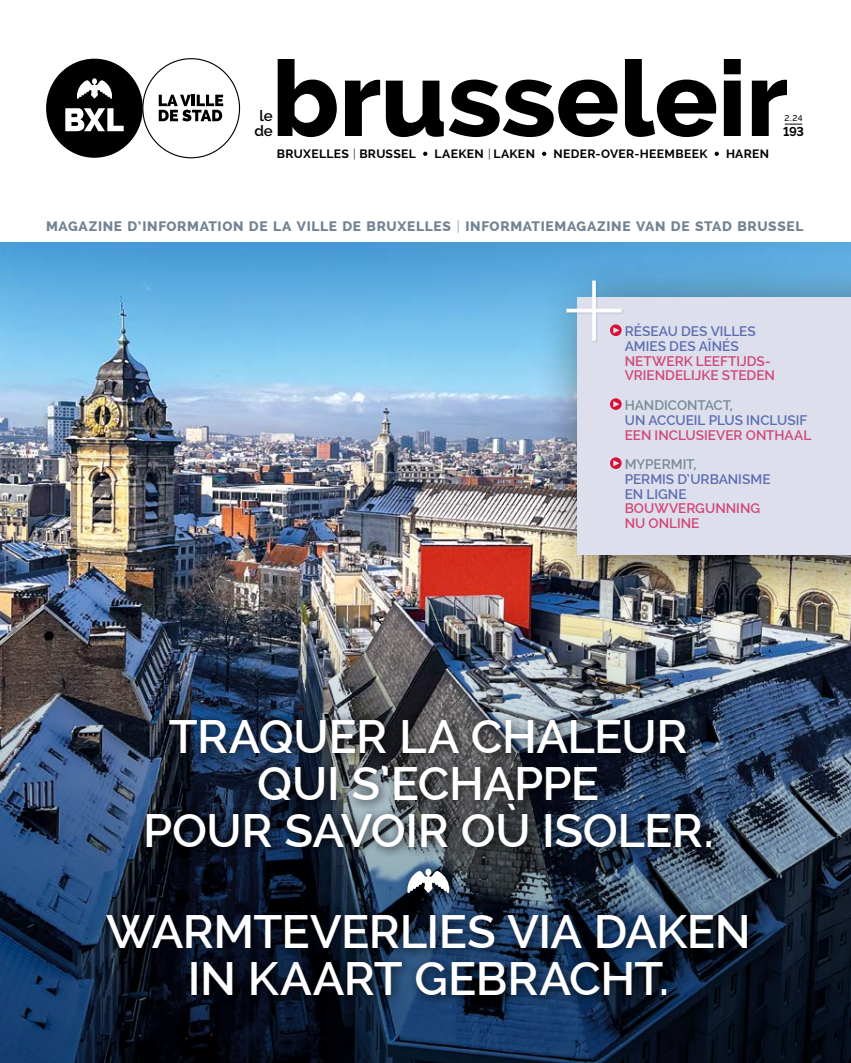
<style>
.page{position:relative;width:851px;height:1063px;background:#fff}
.page>*{position:absolute;margin:0;border:0;box-sizing:border-box;transform-origin:0 0}
.Titel_variabel{font:600 46.88px/46.9px "Raleway";letter-spacing:-.015em;color:#fff;text-align:center}
.t1{font:600 15px/14.4px "Raleway";color:#000;text-align:center}
.t2{font:600 13.88px/14.8px "Raleway";color:#d04676}
.t3{font:600 13.88px/14.8px "Raleway";color:#5b6db2}
.t4{font:600 13.88px "Raleway";letter-spacing:-.005em;color:#758b97}
.t5{font:800 13.75px "Raleway";letter-spacing:.05em;color:#728393}
.t6{font:700 12.75px "Raleway";color:#000}
.t7{font:700 12.12px "Raleway";letter-spacing:.025em;color:#000}
.t8{font:500 8.38px "Raleway";color:#000}
.s1{font-weight:300}
</style>
<div class="page">
<img style="left:0;top:242px;width:850px;height:357px">
<img style="left:0;top:599px;width:850px;height:464px">
<div style="left:46px;top:59px;width:97px;height:99px;background:#000;border-radius:50%"></div>
<svg style="left:65px;top:108px;width:59px;height:23px"></svg>
<svg style="left:77px;top:78px;width:35px;height:21px"></svg>
<svg style="left:159px;top:95px;width:64px;height:26px"></svg>
<svg style="left:786px;top:124px;width:16px;height:1px"></svg>
<svg style="left:423px;top:152px;width:4px;height:4px"></svg>
<svg style="left:542px;top:152px;width:4px;height:4px"></svg>
<svg style="left:714px;top:152px;width:4px;height:4px"></svg>
<svg style="left:277px;top:59px;width:509px;height:78px"></svg>
<div style="left:99px;top:711px;width:660px;height:297px;background:#000;opacity:.75"></div>
<svg style="left:407px;top:869px;width:42px;height:24px"></svg>
<div style="left:535px;top:253px;width:315px;height:368px;background:#000;opacity:.62"></div>
<div style="left:577px;top:297px;width:273px;height:258px;background:#dedfec"></div>
<div style="left:566px;top:280px;width:58px;height:63px;background:#000;opacity:.12"></div>
<svg style="left:566px;top:281px;width:55px;height:60px"></svg>
<div style="left:610px;top:398px;width:11px;height:12px;background:#d61037;border-radius:50%"></div>
<svg style="left:613px;top:401px;width:6px;height:6px"></svg>
<div style="left:610px;top:457px;width:11px;height:12px;background:#d61037;border-radius:50%"></div>
<svg style="left:613px;top:460px;width:6px;height:6px"></svg>
<p class="t1" style="left:254px;top:109px;width:20px">le de</p>
<p class="t7" style="left:277px;top:147px;width:140px">BRUXELLES <span class="s1">|</span> BRUSSEL</p>
<p class="t7" style="left:434px;top:147px;width:102px">LAEKEN <span class="s1">|</span> LAKEN</p>
<p class="t7" style="left:553px;top:147px;width:155px">NEDER-OVER-HEEMBEEK</p>
<p class="t7" style="left:725px;top:147px;width:45px">HAREN</p>
<p class="t8" style="left:784px;top:113px;width:20px">2.24</p>
<p class="t6" style="left:783px;top:125px;width:22px">193</p>
<p class="t5" style="left:46px;top:218px;width:759px">MAGAZINE D’INFORMATION DE LA VILLE DE BRUXELLES <span class="s1">|</span> INFORMATIEMAGAZINE VAN DE STAD BRUSSEL</p>
<p class="t3" style="left:624px;top:324px;width:133px">RÉSEAU DES VILLES<br>AMIES DES AÎNÉS</p>
<p class="t2" style="left:624px;top:353px;width:152px">NETWERK LEEFTIJDS-<br>VRIENDELIJKE STEDEN</p>
<p class="t4" style="left:624px;top:397px;width:110px">HANDICONTACT,</p>
<p class="t3" style="left:624px;top:412px;width:184px">UN ACCUEIL PLUS INCLUSIF</p>
<p class="t2" style="left:624px;top:427px;width:188px">EEN INCLUSIEVER ONTHAAL</p>
<p class="t4" style="left:624px;top:456px;width:73px">MYPERMIT,</p>
<p class="t3" style="left:624px;top:472px;width:147px">PERMIS D’URBANISME<br>EN LIGNE</p>
<p class="t2" style="left:624px;top:501px;width:137px">BOUWVERGUNNING<br>NU ONLINE</p>
<p class="Titel_variabel" style="left:143px;top:713px;width:572px">TRAQUER LA CHALEUR<br>QUI S’ECHAPPE<br>POUR SAVOIR OÙ ISOLER.</p>
<p class="Titel_variabel" style="left:106px;top:908px;width:646px">WARMTEVERLIES VIA DAKEN<br>IN KAART GEBRACHT.</p>
</div>
